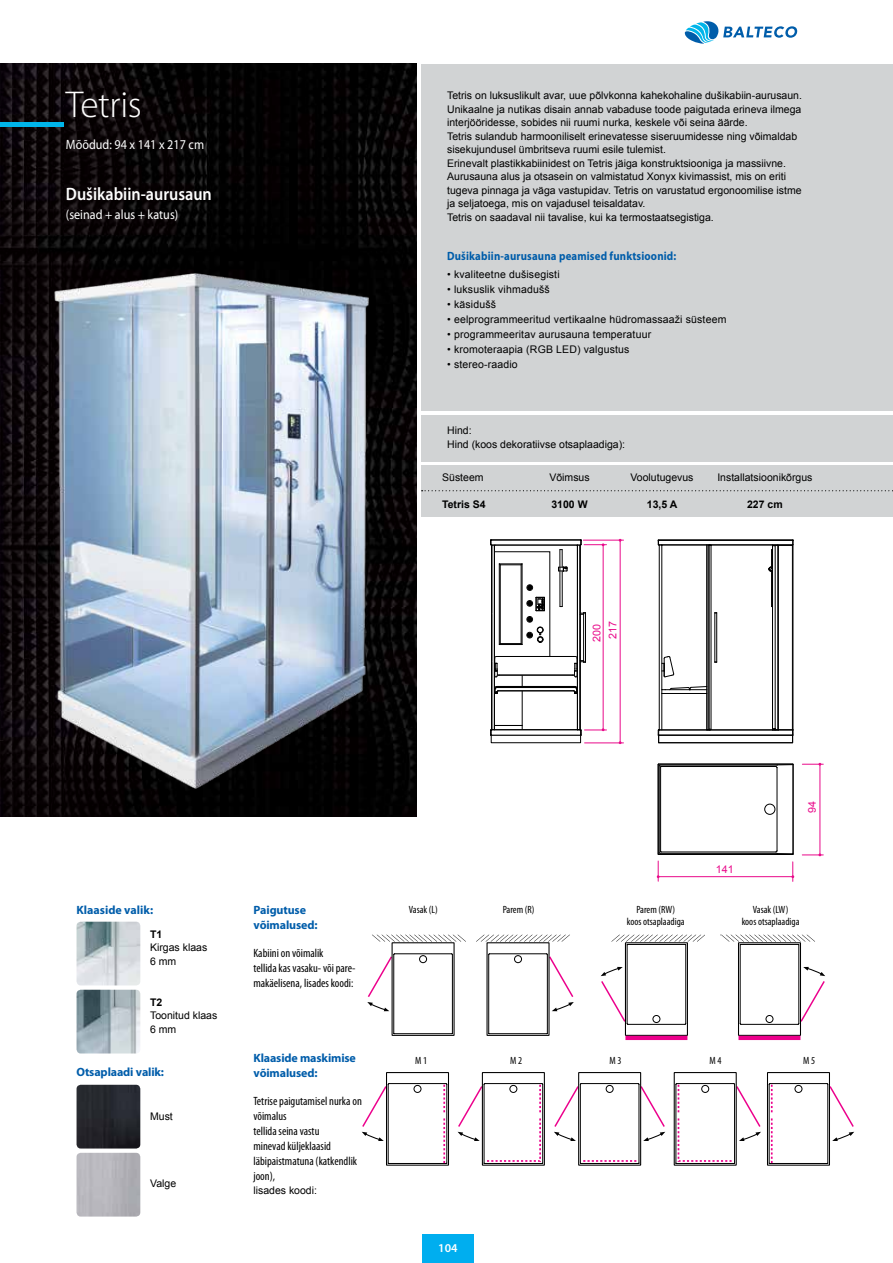
<style>
.page{position:relative;width:893px;height:1263px;background:#fff}
.page>*{position:absolute;margin:0;border:0;box-sizing:border-box;transform-origin:0 0}
.t1{font:300 37.5px "Myriad Pro";letter-spacing:-.01em;color:#fff}
.t2{font:600 18px "Myriad Pro";color:#fff;scale:.9 1}
.t3{font:13.5px "Myriad Pro";color:#fff;scale:.9 1}
.t4{font:condensed 12px/15px "Myriad Pro";color:#000}
.t5{font:700 12px/15px "Myriad Pro";letter-spacing:-.01em;color:#005daa}
.t6{font:700 12px "Myriad Pro";letter-spacing:.015em;color:#005daa;scale:.9 1}
.t7{font:600 12px "Myriad Pro";color:#fff}
.t8{font:10.65px/16px "Arial";color:#e90a8a}
.t9{font:10.5px/13.5px "Arial";color:#000}
.t10{font:condensed 10.5px/12px "Myriad Pro";color:#000;text-align:center}
.t11{font:700 10.5px "Arial";color:#000}
</style>
<div class="page">
<div style="left:422px;top:1234px;width:51px;height:29px;background:#00aeef"></div>
<div style="left:421px;top:466px;width:472px;height:51px;background:#d1d3d4"></div>
<svg style="left:422px;top:490px;width:471px;height:1px"></svg>
<img style="left:0;top:64px;width:417px;height:752px">
<hr style="left:0;top:122px;width:64px;height:4px;background:#00b5ea">
<div style="left:421px;top:64px;width:472px;height:346px;background:#d1d3d4"></div>
<div style="left:421px;top:415px;width:472px;height:46px;background:#d1d3d4"></div>
<svg style="left:685px;top:21px;width:113px;height:23px"></svg>
<svg style="left:476px;top:935px;width:98px;height:101px"></svg>
<svg style="left:367px;top:935px;width:99px;height:101px"></svg>
<svg style="left:362px;top:1072px;width:87px;height:94px"></svg>
<svg style="left:458px;top:1072px;width:87px;height:94px"></svg>
<svg style="left:673px;top:1072px;width:181px;height:94px"></svg>
<svg style="left:554px;top:1072px;width:111px;height:94px"></svg>
<hr style="left:820px;top:764px;width:1px;height:91px;background:#e90a8a">
<svg style="left:802px;top:763px;width:21px;height:3px"></svg>
<svg style="left:802px;top:853px;width:21px;height:3px"></svg>
<hr style="left:658px;top:876px;width:135px;height:1px;background:#e90a8a">
<svg style="left:791px;top:862px;width:3px;height:19px"></svg>
<svg style="left:657px;top:861px;width:3px;height:20px"></svg>
<svg style="left:657px;top:763px;width:137px;height:92px"></svg>
<hr style="left:661px;top:852px;width:115px;height:1px;background:#000">
<hr style="left:660px;top:765px;width:117px;height:1px;background:#000">
<hr style="left:659px;top:766px;width:1px;height:86px;background:#000">
<hr style="left:660px;top:853px;width:117px;height:1px;background:#000">
<div style="left:658px;top:540px;width:135px;height:5px;border:1px solid #000"></div>
<div style="left:658px;top:729px;width:135px;height:7px;border:1px solid #000"></div>
<hr style="left:659px;top:742px;width:134px;height:1px;background:#000">
<hr style="left:658px;top:545px;width:135px;height:1px;background:#000">
<hr style="left:658px;top:540px;width:135px;height:1px;background:#000">
<hr style="left:659px;top:730px;width:133px;height:1px;background:#000">
<hr style="left:659px;top:735px;width:134px;height:1px;background:#000">
<svg style="left:658px;top:541px;width:4px;height:5px"></svg>
<hr style="left:659px;top:546px;width:1px;height:184px;background:#000">
<hr style="left:661px;top:546px;width:1px;height:184px;background:#000">
<hr style="left:707px;top:545px;width:1px;height:185px;background:#000">
<hr style="left:709px;top:545px;width:1px;height:184px;background:#000">
<hr style="left:711px;top:545px;width:1px;height:184px;background:#000">
<svg style="left:768px;top:540px;width:26px;height:203px"></svg>
<hr style="left:715px;top:613px;width:1px;height:49px;background:#000">
<hr style="left:716px;top:613px;width:1px;height:49px;background:#000">
<svg style="left:658px;top:729px;width:2px;height:14px"></svg>
<svg style="left:662px;top:656px;width:12px;height:21px"></svg>
<svg style="left:662px;top:686px;width:45px;height:8px"></svg>
<div style="left:491px;top:544px;width:90px;height:186px;background:#fff;border:1px solid #000"></div>
<hr style="left:491px;top:545px;width:90px;height:1px;background:#000">
<hr style="left:583px;top:614px;width:1px;height:47px;background:#000">
<hr style="left:585px;top:613px;width:1px;height:49px;background:#000">
<svg style="left:581px;top:612px;width:5px;height:3px"></svg>
<hr style="left:580px;top:545px;width:1px;height:185px;background:#000">
<hr style="left:603px;top:545px;width:1px;height:185px;background:#e90a8a">
<hr style="left:583px;top:540px;width:40px;height:1px;background:#e90a8a">
<hr style="left:585px;top:743px;width:38px;height:1px;background:#e90a8a">
<hr style="left:620px;top:540px;width:1px;height:203px;background:#e90a8a">
<div style="left:491px;top:735px;width:90px;height:8px;border:1px solid #000"></div>
<div style="left:491px;top:729px;width:90px;height:7px;border:1px solid #000"></div>
<hr style="left:562px;top:571px;width:1px;height:35px;background:#000">
<svg style="left:558px;top:549px;width:10px;height:23px"></svg>
<hr style="left:577px;top:545px;width:1px;height:185px;background:#000">
<svg style="left:577px;top:540px;width:29px;height:6px"></svg>
<hr style="left:497px;top:656px;width:77px;height:1px;background:#000">
<svg style="left:572px;top:656px;width:14px;height:22px"></svg>
<hr style="left:498px;top:675px;width:74px;height:1px;background:#000">
<hr style="left:497px;top:686px;width:78px;height:1px;background:#000">
<hr style="left:498px;top:690px;width:76px;height:1px;background:#000">
<hr style="left:497px;top:687px;width:78px;height:1px;background:#000">
<svg style="left:577px;top:728px;width:29px;height:8px"></svg>
<svg style="left:573px;top:686px;width:4px;height:8px"></svg>
<hr style="left:560px;top:550px;width:1px;height:56px;background:#000">
<svg style="left:490px;top:540px;width:60px;height:196px"></svg>
<img style="left:77px;top:922px;width:63px;height:63px">
<img style="left:77px;top:990px;width:63px;height:63px">
<img style="left:77px;top:1085px;width:63px;height:63px">
<svg style="left:601px;top:935px;width:103px;height:105px"></svg>
<svg style="left:721px;top:935px;width:104px;height:105px"></svg>
<img style="left:39px;top:261px;width:343px;height:541px">
<h1 class="t1" style="left:66px;top:82px;width:78px">Tetris</h1>
<p class="t3" style="left:66px;top:136px;width:155px">Mõõdud: 94 x 141 x 217 cm</p>
<h2 class="t2" style="left:66px;top:182px;width:164px">Dušikabiin-aurusaun</h2>
<p class="t3" style="left:66px;top:206px;width:126px">(seinad + alus + katus)</p>
<p class="t9" style="left:447px;top:89px;width:356px">Tetris on luksuslikult avar, uue põlvkonna kahekohaline dušikabiin-aurusaun.<br>Unikaalne ja nutikas disain annab vabaduse toode paigutada erineva ilmega interjööridesse, sobides nii ruumi nurka, keskele või seina äärde.<br>Tetris sulandub harmooniliselt erinevatesse siseruumidesse ning võimaldab sisekujundusel ümbritseva ruumi esile tulemist.<br>Erinevalt plastikkabiinidest on Tetris jäiga konstruktsiooniga ja massiivne.<br>Aurusauna alus ja otsasein on valmistatud Xonyx kivimassist, mis on eriti tugeva pinnaga ja väga vastupidav. Tetris on varustatud ergonoomilise istme ja seljatoega, mis on vajadusel teisaldatav.<br>Tetris on saadaval nii tavalise, kui ka termostaatsegistiga.</p>
<p class="t6" style="left:447px;top:248px;width:256px">Dušikabiin-aurusauna peamised funktsioonid:</p>
<p class="t9" style="left:447px;top:267px;width:114px">• kvaliteetne dušisegisti</p>
<p class="t9" style="left:447px;top:282px;width:104px">• luksuslik vihmadušš</p>
<p class="t9" style="left:447px;top:297px;width:50px">• käsidušš</p>
<p class="t9" style="left:447px;top:312px;width:281px">• eelprogrammeeritud vertikaalne hüdromassaaži süsteem</p>
<p class="t9" style="left:447px;top:327px;width:205px">• programmeeritav aurusauna temperatuur</p>
<p class="t9" style="left:447px;top:342px;width:184px">• kromoteraapia (RGB LED) valgustus</p>
<p class="t9" style="left:447px;top:357px;width:72px">• stereo-raadio</p>
<p class="t9" style="left:447px;top:424px;width:179px">Hind:<br>Hind (koos dekoratiivse otsaplaadiga):</p>
<p class="t9" style="left:442px;top:471px;width:43px">Süsteem</p>
<p class="t11" style="left:442px;top:497px;width:45px">Tetris S4</p>
<p class="t9" style="left:549px;top:471px;width:42px">Võimsus</p>
<p class="t11" style="left:551px;top:497px;width:38px">3100 W</p>
<p class="t9" style="left:630px;top:471px;width:65px">Voolutugevus</p>
<p class="t11" style="left:647px;top:497px;width:32px">13,5 A</p>
<p class="t9" style="left:717px;top:471px;width:97px">Installatsioonikõrgus</p>
<p class="t11" style="left:747px;top:497px;width:37px">227 cm</p>
<p class="t8" style="left:589px;top:642px;width:22px;rotate:-90deg">200<br>217</p>
<p class="t5" style="left:77px;top:902px;width:78px">Klaaside valik:</p>
<p class="t11" style="left:150px;top:927px;width:14px">T1</p>
<p class="t9" style="left:150px;top:941px;width:59px">Kirgas klaas<br>6 mm</p>
<p class="t11" style="left:150px;top:995px;width:14px">T2</p>
<p class="t9" style="left:150px;top:1009px;width:69px">Toonitud klaas<br>6 mm</p>
<p class="t5" style="left:77px;top:1064px;width:89px">Otsaplaadi valik:</p>
<p class="t9" style="left:150px;top:1109px;width:24px">Must</p>
<p class="t9" style="left:150px;top:1176px;width:28px">Valge</p>
<p class="t5" style="left:253px;top:902px;width:66px">Paigutuse võimalused:</p>
<p class="t4" style="left:253px;top:946px;width:104px">Kabiini on võimalik<br>tellida kas vasaku- või pare&shy;makäelisena, lisades koodi:</p>
<p class="t5" style="left:253px;top:1050px;width:104px">Klaaside maskimise võimalused:</p>
<p class="t4" style="left:253px;top:1093px;width:110px">Tetrise paigutamisel nurka on võimalus<br>tellida seina vastu<br>minevad küljeklaasid läbipaistmatuna (katkendlik joon),</p>
<p class="t9" style="left:253px;top:1183px;width:65px">lisades koodi:</p>
<p class="t8" style="left:804px;top:810px;width:13px;rotate:-90deg">94</p>
<p class="t8" style="left:804px;top:813px;width:13px;rotate:-90deg">94</p>
<p class="t8" style="left:716px;top:859px;width:19px">141</p>
<p class="t8" style="left:716px;top:861px;width:19px">141</p>
<p class="t10" style="left:409px;top:903px;width:30px">Vasak (L)</p>
<p class="t10" style="left:503px;top:903px;width:33px">Parem (R)</p>
<p class="t10" style="left:742px;top:903px;width:59px">Vasak (LW)<br>koos otsaplaadiga</p>
<p class="t10" style="left:627px;top:903px;width:59px">Parem (RW)<br>koos otsaplaadiga</p>
<p class="t10" style="left:415px;top:1054px;width:13px">M 1</p>
<p class="t10" style="left:510px;top:1054px;width:13px">M 2</p>
<p class="t10" style="left:610px;top:1054px;width:13px">M 3</p>
<p class="t10" style="left:709px;top:1054px;width:13px">M 4</p>
<p class="t10" style="left:803px;top:1054px;width:13px">M 5</p>
<p class="t7" style="left:438px;top:1240px;width:21px">104</p>
</div>
